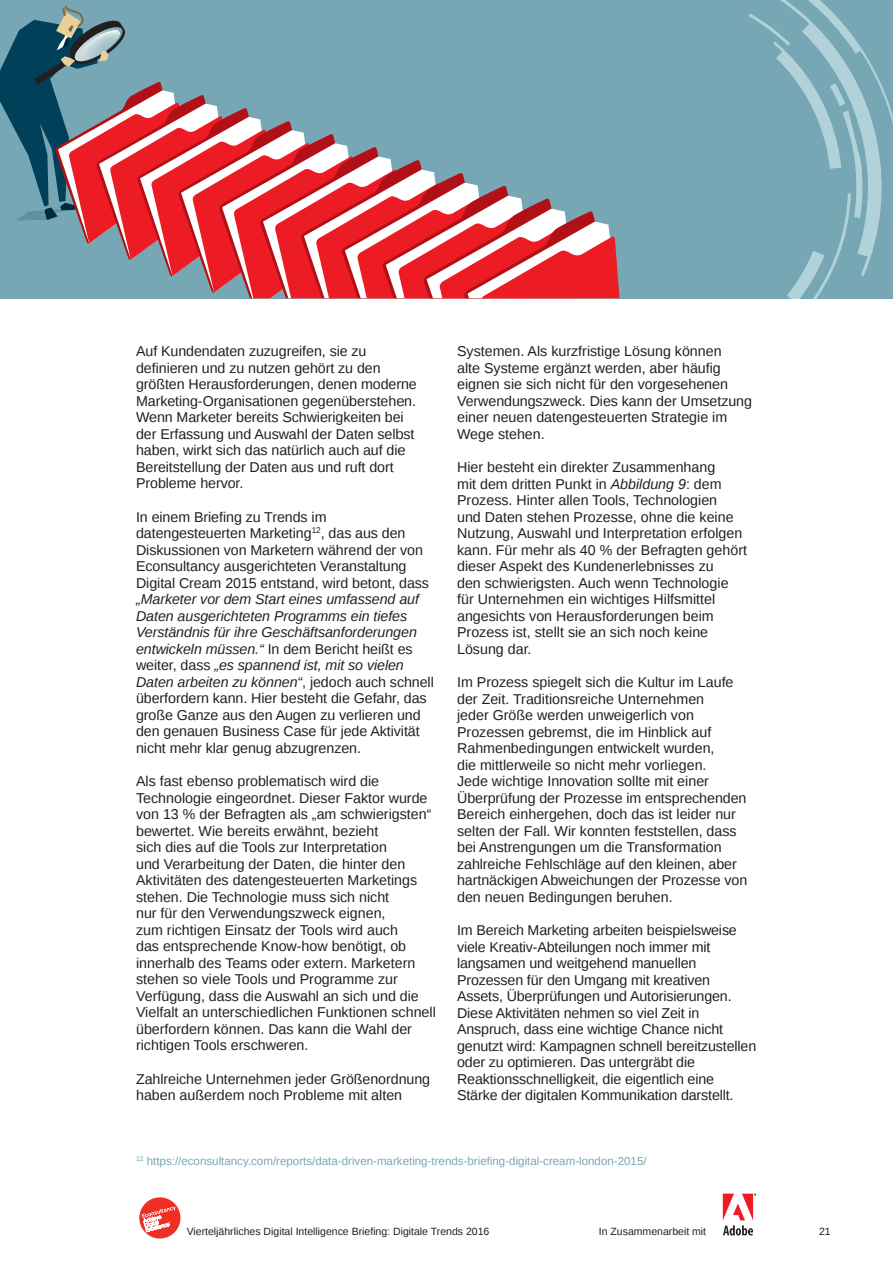
<style>
.page{position:relative;width:893px;height:1263px;background:#fff}
.page>*{position:absolute;margin:0;border:0;box-sizing:border-box;transform-origin:0 0}
.t1{font:14.25px/16.5px "Liberation Sans";color:#231f20}
.t2{font:11.55px "Liberation Sans";color:#77a7b5}
.t3{font:10.5px "Liberation Sans";color:#231f20}
.s1{font-style:italic}
</style>
<div class="page">
<div style="left:139px;top:1197px;width:41px;height:41px;background:#ee2f24;border-radius:50%"></div>
<svg style="left:142px;top:1206px;width:33px;height:27px"></svg>
<svg style="left:723px;top:1193px;width:33px;height:42px"></svg>
<div style="left:0;top:0;width:893px;height:298px;background:#77a7b5"></div>
<svg style="left:0;top:5px;width:620px;height:293px"></svg>
<svg style="left:748px;top:0;width:145px;height:298px"></svg>
<p class="t1" style="left:136px;top:344px;width:282px">Auf Kundendaten zuzugreifen, sie zu definieren und zu nutzen gehört zu den größten Herausforderungen, denen moderne Marketing-Organisationen gegenüberstehen.<br>Wenn Marketer bereits Schwierigkeiten bei der Erfassung und Auswahl der Daten selbst haben, wirkt sich das natürlich auch auf die Bereitstellung der Daten aus und ruft dort Probleme hervor.</p>
<p class="t1" style="left:136px;top:509px;width:295px">In einem Briefing zu Trends im datengesteuerten Marketing<sup>12</sup>, das aus den Diskussionen von Marketern während der von Econsultancy ausgerichteten Veranstaltung Digital Cream 2015 entstand, wird betont, dass</p>
<p class="t1" style="left:136px;top:592px;width:299px"><span class="s1">„Marketer vor dem Start eines umfassend auf Daten ausgerichteten Programms ein tiefes Verständnis für ihre Geschäftsanforderungen entwickeln müssen.“</span> In dem Bericht heißt es weiter, dass <span class="s1">„es spannend ist, mit so vielen Daten arbeiten zu können“</span>, jedoch auch schnell überfordern kann. Hier besteht die Gefahr, das große Ganze aus den Augen zu verlieren und den genauen Business Case für jede Aktivität nicht mehr klar genug abzugrenzen.</p>
<p class="t1" style="left:136px;top:774px;width:301px">Als fast ebenso problematisch wird die Technologie eingeordnet. Dieser Faktor wurde von 13 % der Befragten als „am schwierigsten“ bewertet. Wie bereits erwähnt, bezieht<br>sich dies auf die Tools zur Interpretation<br>und Verarbeitung der Daten, die hinter den Aktivitäten des datengesteuerten Marketings stehen. Die Technologie muss sich nicht<br>nur für den Verwendungszweck eignen,<br>zum richtigen Einsatz der Tools wird auch<br>das entsprechende Know-how benötigt, ob innerhalb des Teams oder extern. Marketern stehen so viele Tools und Programme zur Verfügung, dass die Auswahl an sich und die Vielfalt an unterschiedlichen Funktionen schnell überfordern können. Das kann die Wahl der richtigen Tools erschweren.</p>
<p class="t1" style="left:136px;top:1071px;width:296px">Zahlreiche Unternehmen jeder Größenordnung haben außerdem noch Probleme mit alten</p>
<p class="t1" style="left:457px;top:344px;width:296px">Systemen. Als kurzfristige Lösung können<br>alte Systeme ergänzt werden, aber häufig eignen sie sich nicht für den vorgesehenen Verwendungszweck. Dies kann der Umsetzung einer neuen datengesteuerten Strategie im Wege stehen.</p>
<p class="t1" style="left:457px;top:460px;width:291px">Hier besteht ein direkter Zusammenhang<br>mit dem dritten Punkt in <span class="s1">Abbildung 9</span>: dem Prozess. Hinter allen Tools, Technologien<br>und Daten stehen Prozesse, ohne die keine Nutzung, Auswahl und Interpretation erfolgen kann. Für mehr als 40 % der Befragten gehört dieser Aspekt des Kundenerlebnisses zu<br>den schwierigsten. Auch wenn Technologie für Unternehmen ein wichtiges Hilfsmittel angesichts von Herausforderungen beim Prozess ist, stellt sie an sich noch keine Lösung dar.</p>
<p class="t1" style="left:457px;top:675px;width:292px">Im Prozess spiegelt sich die Kultur im Laufe der Zeit. Traditionsreiche Unternehmen<br>jeder Größe werden unweigerlich von Prozessen gebremst, die im Hinblick auf Rahmenbedingungen entwickelt wurden,<br>die mittlerweile so nicht mehr vorliegen.<br>Jede wichtige Innovation sollte mit einer Überprüfung der Prozesse im entsprechenden Bereich einhergehen, doch das ist leider nur selten der Fall. Wir konnten feststellen, dass bei Anstrengungen um die Transformation zahlreiche Fehlschläge auf den kleinen, aber hartnäckigen Abweichungen der Prozesse von den neuen Bedingungen beruhen.</p>
<p class="t1" style="left:457px;top:923px;width:301px">Im Bereich Marketing arbeiten beispielsweise viele Kreativ-Abteilungen noch immer mit langsamen und weitgehend manuellen Prozessen für den Umgang mit kreativen Assets, Überprüfungen und Autorisierungen.<br>Diese Aktivitäten nehmen so viel Zeit in Anspruch, dass eine wichtige Chance nicht genutzt wird: Kampagnen schnell bereitzustellen oder zu optimieren. Das untergräbt die Reaktionsschnelligkeit, die eigentlich eine Stärke der digitalen Kommunikation darstellt.</p>
<p class="t2" style="left:136px;top:1155px;width:512px"><sup>12</sup> https://econsultancy.com/reports/data-driven-marketing-trends-briefing-digital-cream-london-2015/</p>
<p class="t3" style="left:187px;top:1225px;width:304px">Vierteljährliches Digital Intelligence Briefing: Digitale Trends 2016</p>
<p class="t3" style="left:599px;top:1226px;width:109px">In Zusammenarbeit mit</p>
<p class="t3" style="left:819px;top:1225px;width:13px">21</p>
</div>
